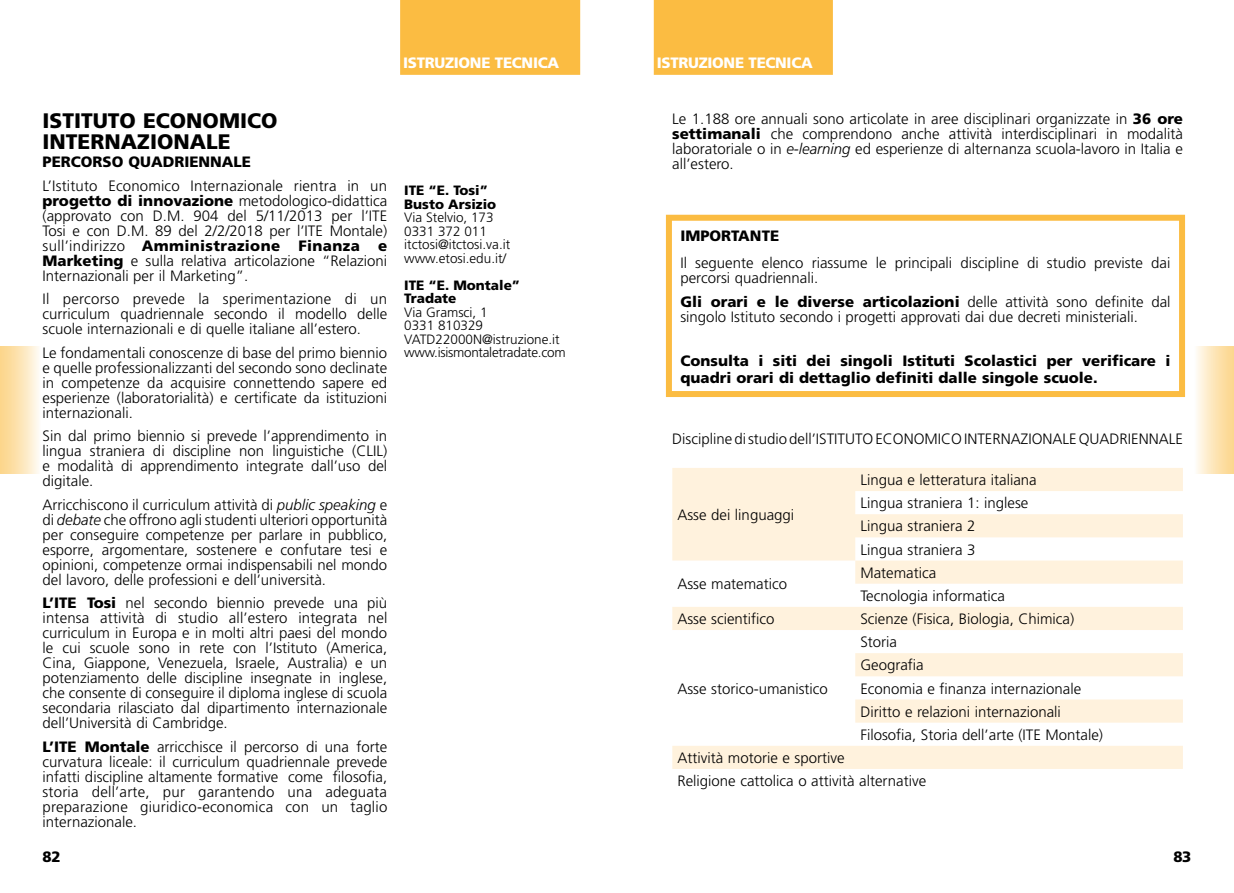
<style>
.page{position:relative;width:1234px;height:893px;background:#fff}
.page>*{position:absolute;margin:0;border:0;box-sizing:border-box;transform-origin:0 0}
.t1{font:900 21px/21px "Frutiger LT Std";color:#000}
.t2{font:300 15px/15px "Frutiger LT Std";color:#000;text-align:justify}
.t3{font:900 15px/16.5px "Frutiger LT Std";color:#000}
.t4{font:900 15px "Frutiger LT Std";letter-spacing:-.02em;color:#fff}
.t5{font:300 13.5px/13.5px "Frutiger LT Std";color:#000}
.t6{font:900 13.5px/13.5px "Frutiger LT Std";color:#000}
.s1{font-weight:900}
.s2{font-style:italic}
</style>
<div class="page">
<svg style="left:672px;top:468px;width:510px;height:301px;fill:#fff4e4"></svg>
<div style="left:665px;top:215px;width:519px;height:182px;border:6px solid #fbbc42"></div>
<div style="left:400px;top:0;width:180px;height:75px;background:#fbbc42"></div>
<div style="left:653px;top:0;width:179px;height:75px;background:#fbbc42"></div>
<div style="left:0;top:346px;width:40px;height:128px;background:linear-gradient(to right,#fcd282,#fef8ed)"></div>
<div style="left:1193px;top:346px;width:40px;height:128px;background:linear-gradient(to right,#fefdf9,#fcd58b)"></div>
<p class="t4" style="left:403px;top:53px;width:157px">ISTRUZIONE TECNICA</p>
<p class="t4" style="left:656px;top:53px;width:157px">ISTRUZIONE TECNICA</p>
<h1 class="t1" style="left:43px;top:110px;width:236px">ISTITUTO ECONOMICO<br>INTERNAZIONALE</h1>
<p class="t3" style="left:43px;top:154px;width:210px">PERCORSO QUADRIENNALE</p>
<p class="t2" style="left:43px;top:178px;width:346px">L’Istituto Economico Internazionale rientra in un <span class="s1">progetto di innovazione</span> metodologico-didattica (approvato con D.M. 904 del 5/11/2013 per l’ITE Tosi e con D.M. 89 del 2/2/2018 per l’ITE Montale) sull’indirizzo <span class="s1">Amministrazione Finanza e Marketing</span> e sulla relativa articolazione “Relazioni Internazionali per il Marketing”.</p>
<p class="t2" style="left:43px;top:292px;width:346px">Il percorso prevede la sperimentazione di un curriculum quadriennale secondo il modello delle scuole internazionali e di quelle italiane all’estero.</p>
<p class="t2" style="left:43px;top:345px;width:346px">Le fondamentali conoscenze di base del primo biennio e quelle professionalizzanti del secondo sono declinate in competenze da acquisire connettendo sapere ed esperienze (laboratorialità) e certificate da istituzioni internazionali.</p>
<p class="t2" style="left:43px;top:429px;width:346px">Sin dal primo biennio si prevede l’apprendimento in lingua straniera di discipline non linguistiche (CLIL) e modalità di apprendimento integrate dall’uso del digitale.</p>
<p class="t2" style="left:43px;top:497px;width:346px">Arricchiscono il curriculum attività di <span class="s2">public speaking</span> e di <span class="s2">debate</span> che offrono agli studenti ulteriori opportunità per conseguire competenze per parlare in pubblico, esporre, argomentare, sostenere e confutare tesi e opinioni, competenze ormai indispensabili nel mondo del lavoro, delle professioni e dell’università.</p>
<p class="t2" style="left:43px;top:596px;width:346px"><span class="s1">L’ITE Tosi</span> nel secondo biennio prevede una più intensa attività di studio all’estero integrata nel curriculum in Europa e in molti altri paesi del mondo le cui scuole sono in rete con l’Istituto (America, Cina, Giappone, Venezuela, Israele, Australia) e un potenziamento delle discipline insegnate in inglese, che consente di conseguire il diploma inglese di scuola secondaria rilasciato dal dipartimento internazionale dell’Università di Cambridge.</p>
<p class="t2" style="left:43px;top:739px;width:346px"><span class="s1">L’ITE Montale</span> arricchisce il percorso di una forte curvatura liceale: il curriculum quadriennale prevede infatti discipline altamente formative come filosofia, storia dell’arte, pur garantendo una adeguata preparazione giuridico-economica con un taglio internazionale.</p>
<p class="t6" style="left:404px;top:184px;width:93px">ITE “E. Tosi”<br>Busto Arsizio</p>
<p class="t5" style="left:404px;top:211px;width:108px">Via Stelvio, 173<br>0331 372 011 itctosi@itctosi.va.it www.etosi.edu.it/</p>
<p class="t6" style="left:404px;top:278px;width:117px">ITE “E. Montale”<br>Tradate</p>
<p class="t5" style="left:404px;top:305px;width:163px">Via Gramsci, 1<br>0331 810329<br>VATD22000N@istruzione.it www.isismontaletradate.com</p>
<p class="t2" style="left:672px;top:111px;width:512px">Le 1.188 ore annuali sono articolate in aree disciplinari organizzate in <span class="s1">36 ore settimanali</span> che comprendono anche attività interdisciplinari in modalità laboratoriale o in <span class="s2">e-learning</span> ed esperienze di alternanza scuola-lavoro in Italia e all’estero.</p>
<p class="t3" style="left:680px;top:227px;width:100px">IMPORTANTE</p>
<p class="t2" style="left:680px;top:256px;width:491px">Il seguente elenco riassume le principali discipline di studio previste dai percorsi quadriennali.</p>
<p class="t2" style="left:680px;top:294px;width:491px"><span class="s1">Gli orari e le diverse articolazioni</span> delle attività sono definite dal singolo Istituto secondo i progetti approvati dai due decreti ministeriali.</p>
<p class="t3" style="left:680px;top:353px;width:491px">Consulta i siti dei singoli Istituti Scolastici per verificare i quadri orari di dettaglio definiti dalle singole scuole.</p>
<p class="t2" style="left:672px;top:431px;width:512px">Discipline di studio dell’ISTITUTO ECONOMICO INTERNAZIONALE QUADRIENNALE</p>
<p class="t2" style="left:677px;top:507px;width:118px">Asse dei linguaggi</p>
<p class="t2" style="left:860px;top:469px;width:178px;line-height:23.1px;text-align:left">Lingua e letteratura italiana<br>Lingua straniera 1: inglese<br>Lingua straniera 2<br>Lingua straniera 3</p>
<p class="t2" style="left:677px;top:577px;width:111px">Asse matematico</p>
<p class="t2" style="left:860px;top:561px;width:146px;line-height:23.1px">Matematica<br>Tecnologia informatica</p>
<p class="t2" style="left:677px;top:612px;width:99px">Asse scientifico</p>
<p class="t2" style="left:860px;top:612px;width:215px">Scienze (Fisica, Biologia, Chimica)</p>
<p class="t2" style="left:860px;top:631px;width:244px;line-height:23.1px;text-align:left">Storia<br>Geografia<br>Economia e finanza internazionale<br>Diritto e relazioni internazionali<br>Filosofia, Storia dell’arte (ITE Montale)</p>
<p class="t2" style="left:677px;top:746px;width:250px;line-height:23.1px">Attività motorie e sportive<br>Religione cattolica o attività alternative</p>
<p class="t2" style="left:677px;top:681px;width:152px">Asse storico-umanistico</p>
<p class="t3" style="left:43px;top:848px;width:19px">82</p>
<p class="t3" style="left:1173px;top:848px;width:19px">83</p>
</div>
